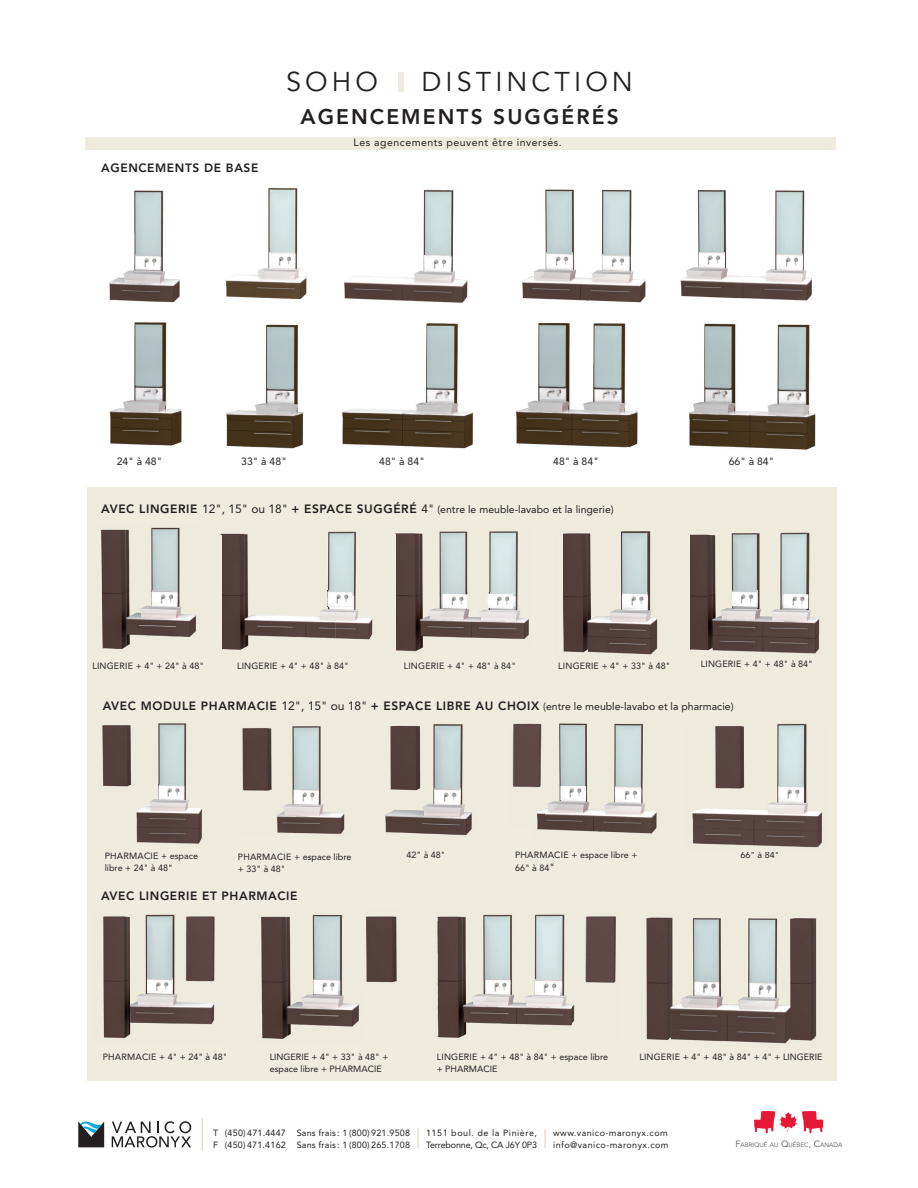
<style>
.page{position:relative;width:918px;height:1188px;background:#fff}
.page>*{position:absolute;margin:0;border:0;box-sizing:border-box;transform-origin:0 0}
.t1{font:27px "Avenir LT Std";letter-spacing:.15em;color:#231f20}
.t2{font:800 21px "Avenir LT Std";letter-spacing:.1em;color:#231f20}
.t3{font:800 12px "Avenir LT Std";letter-spacing:.05em;color:#231f20}
.t4{font:10.5px "Avenir LT Std";color:#231f20}
.t5{font:10.5px "Avenir LT Std";letter-spacing:.05em;color:#231f20}
.t6{font:9px/11.2px "Avenir LT Std";letter-spacing:.02em;color:#231f20}
.t7{font:9px/12px "Avenir LT Std";color:#231f20}
.t8{font:9px/11.2px "Avenir LT Std";letter-spacing:.05em;color:#231f20}
.t9{font:9px/11.2px "Avenir LT Std";letter-spacing:-.02em;color:#231f20}
.t10{font:6.3px "Avenir LT Std";color:#57585a}
.s1{font-weight:500;color:#efebdd}
.s2{font-weight:800;font-size:12px}
.s3{font-size:12px}
.s4{font-weight:400}
.s5{font-weight:400;font-size:10.5px}
.s6{font-size:10.5px}
.s7{font-size:9px}
</style>
<div class="page">
<div style="left:85px;top:137px;width:750px;height:12px;background:#efebdd"></div>
<div style="left:88px;top:488px;width:749px;height:593px;background:#efebdd"></div>
<img style="left:646px;top:917px;width:171px;height:127px">
<img style="left:226px;top:324px;width:78px;height:125px">
<img style="left:342px;top:323px;width:131px;height:126px">
<img style="left:109px;top:322px;width:73px;height:124px">
<img style="left:516px;top:323px;width:122px;height:125px">
<img style="left:689px;top:323px;width:127px;height:127px">
<img style="left:680px;top:190px;width:132px;height:111px">
<img style="left:777px;top:254px;width:25px;height:16px">
<img style="left:699px;top:252px;width:25px;height:17px">
<img style="left:109px;top:190px;width:71px;height:113px">
<img style="left:136px;top:254px;width:25px;height:17px">
<img style="left:225px;top:188px;width:82px;height:112px">
<img style="left:270px;top:253px;width:25px;height:16px">
<img style="left:344px;top:190px;width:124px;height:113px">
<img style="left:425px;top:256px;width:25px;height:16px">
<img style="left:522px;top:189px;width:124px;height:114px">
<img style="left:603px;top:254px;width:25px;height:17px">
<img style="left:547px;top:253px;width:25px;height:16px">
<img style="left:102px;top:527px;width:94px;height:122px">
<svg style="left:101px;top:529px;width:2px;height:119px"></svg>
<img style="left:152px;top:590px;width:25px;height:17px">
<img style="left:102px;top:723px;width:100px;height:121px">
<img style="left:159px;top:784px;width:25px;height:17px">
<img style="left:690px;top:532px;width:130px;height:122px">
<img style="left:784px;top:593px;width:25px;height:16px">
<img style="left:732px;top:591px;width:25px;height:16px">
<img style="left:563px;top:531px;width:95px;height:124px">
<img style="left:622px;top:593px;width:25px;height:16px">
<img style="left:395px;top:531px;width:134px;height:121px">
<hr style="left:392px;top:534px;width:4px;height:119px;background:#efebdd">
<img style="left:488px;top:593px;width:25px;height:16px">
<img style="left:443px;top:593px;width:25px;height:16px">
<img style="left:220px;top:531px;width:153px;height:119px">
<hr style="left:218px;top:535px;width:4px;height:119px;background:#efebdd">
<img style="left:328px;top:590px;width:25px;height:17px">
<img style="left:261px;top:915px;width:98px;height:124px">
<img style="left:366px;top:916px;width:31px;height:67px">
<img style="left:314px;top:979px;width:25px;height:17px">
<img style="left:437px;top:914px;width:179px;height:124px">
<img style="left:485px;top:979px;width:25px;height:17px">
<img style="left:535px;top:980px;width:25px;height:17px">
<img style="left:692px;top:723px;width:130px;height:129px">
<img style="left:778px;top:786px;width:25px;height:16px">
<img style="left:512px;top:723px;width:21px;height:65px">
<img style="left:537px;top:723px;width:120px;height:111px">
<img style="left:533px;top:723px;width:12px;height:105px">
<img style="left:616px;top:787px;width:25px;height:16px">
<img style="left:560px;top:787px;width:25px;height:14px">
<img style="left:242px;top:726px;width:103px;height:108px">
<img style="left:293px;top:788px;width:26px;height:17px">
<img style="left:384px;top:724px;width:88px;height:112px">
<img style="left:435px;top:788px;width:25px;height:17px">
<img style="left:103px;top:914px;width:112px;height:125px">
<img style="left:147px;top:978px;width:25px;height:17px">
<svg style="left:78px;top:1121px;width:26px;height:26px"></svg>
<svg style="left:112px;top:1121px;width:79px;height:27px"></svg>
<svg style="left:544px;top:1129px;width:2px;height:19px"></svg>
<svg style="left:417px;top:1129px;width:2px;height:19px"></svg>
<hr style="left:202px;top:1118px;width:1px;height:33px;background:#e9ded0">
<svg style="left:754px;top:1111px;width:69px;height:22px"></svg>
<h1 class="t1" style="left:286px;top:66px;width:348px">SOHO <span class="s1">I</span>DISTINCTION</h1>
<h2 class="t2" style="left:300px;top:104px;width:320px">AGENCEMENTS SUGGÉRÉS</h2>
<h3 class="t3" style="left:101px;top:161px;width:159px">AGENCEMENTS DE BASE</h3>
<p class="t5" style="left:354px;top:136px;width:210px">Les agencements peuvent être inversés.</p>
<p class="t4" style="left:117px;top:455px;width:47px">24" à 48"</p>
<p class="t4" style="left:241px;top:455px;width:47px">33" à 48"</p>
<p class="t4" style="left:379px;top:455px;width:47px">48" à 84"</p>
<p class="t4" style="left:553px;top:455px;width:47px">48" à 84"</p>
<p class="t4" style="left:729px;top:455px;width:47px">66" à 84"</p>
<p class="t4" style="left:101px;top:503px;width:514px"><span class="s2">AVEC LINGERIE</span> <span class="s3">12", 15" ou 18"</span> <span class="s2">+ ESPACE SUGGÉRÉ</span> <span class="s3">4"</span> (entre le meuble-lavabo et la lingerie)</p>
<p class="t6" style="left:92px;top:660px;width:113px">LINGERIE + 4" + 24" à 48"</p>
<p class="t6" style="left:237px;top:660px;width:113px">LINGERIE + 4" + 48" à 84"</p>
<p class="t6" style="left:404px;top:660px;width:114px">LINGERIE + 4" + 48" à 84"</p>
<p class="t6" style="left:558px;top:660px;width:114px">LINGERIE + 4" + 33" à 48"</p>
<p class="t6" style="left:701px;top:658px;width:114px">LINGERIE + 4" + 48" à 84"</p>
<h3 class="t3" style="left:103px;top:699px;width:632px">AVEC MODULE PHARMACIE <span class="s4">12", 15" ou 18"</span> + ESPACE LIBRE AU CHOIX <span class="s5">(entre le meuble-lavabo et la pharmacie)</span></h3>
<p class="t7" style="left:105px;top:850px;width:95px">PHARMACIE + espace libre + 24" à 48"</p>
<p class="t7" style="left:238px;top:851px;width:115px">PHARMACIE + espace libre</p>
<p class="t6" style="left:407px;top:849px;width:41px">42" à 48"</p>
<p class="t6" style="left:238px;top:863px;width:49px">+ 33" à 48"</p>
<h3 class="t3" style="left:101px;top:889px;width:198px">AVEC LINGERIE ET PHARMACIE</h3>
<p class="t7" style="left:515px;top:848px;width:124px;line-height:13.5px">PHARMACIE + espace libre +<br>66" à 84<span class="s6">"</span></p>
<p class="t6" style="left:740px;top:850px;width:41px">66" à 84"</p>
<p class="t6" style="left:103px;top:1051px;width:126px">PHARMACIE + 4" + 24" à 48"</p>
<p class="t7" style="left:270px;top:1051px;width:120px">LINGERIE + 4" + 33" à 48" + espace libre + PHARMACIE</p>
<p class="t7" style="left:437px;top:1051px;width:173px">LINGERIE + 4" + 48" à 84" + espace libre + PHARMACIE</p>
<p class="t7" style="left:639px;top:1051px;width:185px">LINGERIE + 4" + 48" à 84" + 4" + LINGERIE</p>
<p class="t6" style="left:213px;top:1128px;width:198px">T (450) 471.4447 Sans frais : 1 (800) 921.9508<br>F (450) 471.4162 Sans frais : 1 (800) 265.1708</p>
<p class="t10" style="left:735px;top:1142px;width:109px"><span class="s7">F</span>ABRIQUÉ AU <span class="s7">Q</span>UÉBEC<span class="s7">, C</span>ANADA</p>
<p class="t9" style="left:426px;top:1128px;width:112px">1151 boul. de la Pinière,<br>Terrebonne, Qc, CA J6Y 0P3</p>
<p class="t8" style="left:553px;top:1128px;width:117px">www.vanico-maronyx.com info@vanico-maronyx.com</p>
</div>
